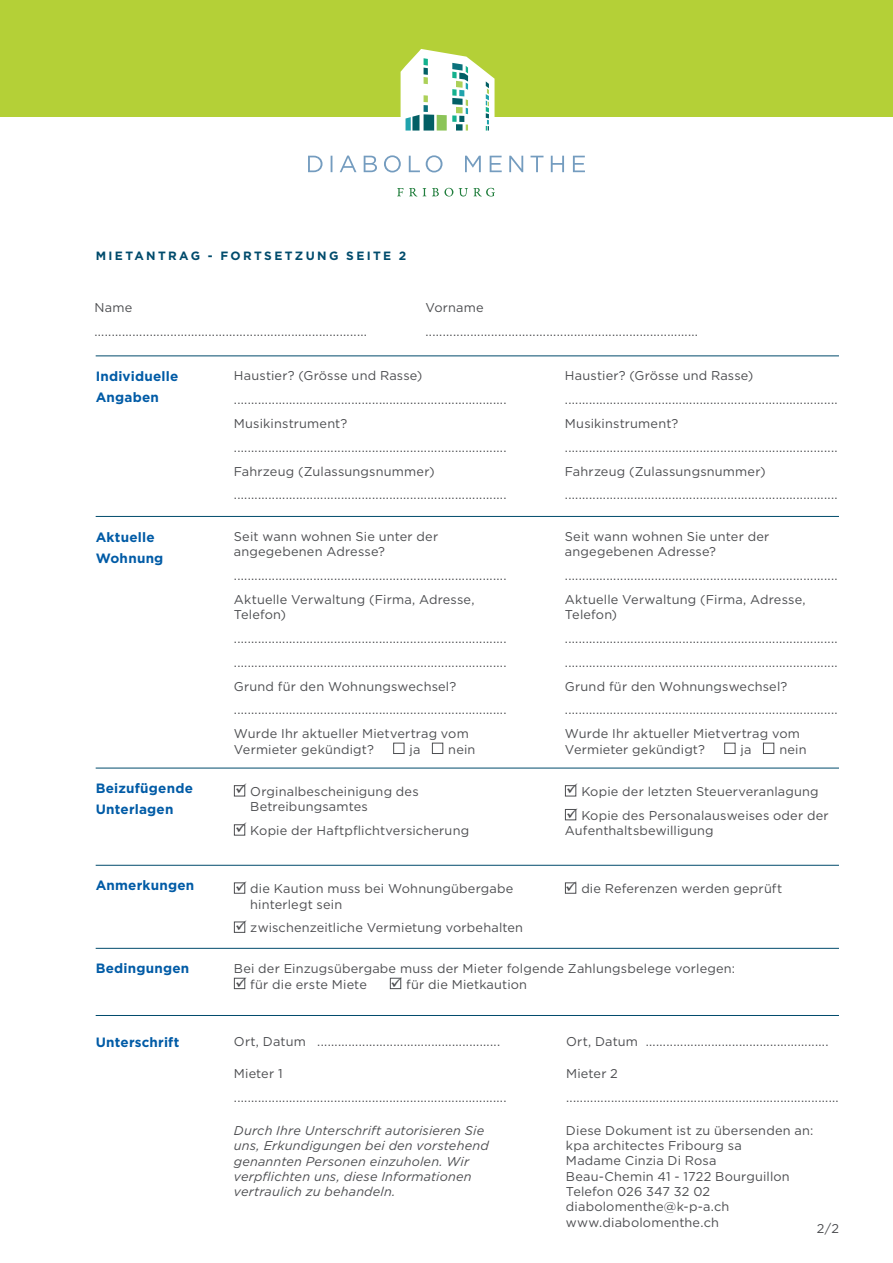
<style>
.page{position:relative;width:893px;height:1263px;background:#fff}
.page>*{position:absolute;margin:0;border:0;box-sizing:border-box;transform-origin:0 0}
.t1{font:700 13.5px/21px "Gotham";letter-spacing:.015em;color:#015ba6}
.t2{font:12.75px/23.9px "Gotham";letter-spacing:.015em;color:#4c4d50}
.t3{font:italic 12.75px/15.3px "Gotham";letter-spacing:.01em;color:#4c4d50}
.t4{font:700 12px "Gotham";letter-spacing:.195em;color:#004b6c}
</style>
<div class="page">
<div style="left:565px;top:882px;width:11px;height:12px;border:1px solid #4c4d50"></div>
<div style="left:0;top:0;width:893px;height:117px;background:#b4d037"></div>
<svg style="left:401px;top:49px;width:93px;height:82px"></svg>
<svg style="left:397px;top:188px;width:98px;height:8px"></svg>
<svg style="left:308px;top:155px;width:277px;height:17px"></svg>
<hr style="left:96px;top:355px;width:743px;height:1px;background:#004b6c">
<hr style="left:96px;top:516px;width:743px;height:1px;background:#004b6c">
<hr style="left:96px;top:768px;width:743px;height:1px;background:#004b6c">
<hr style="left:96px;top:865px;width:743px;height:1px;background:#004b6c">
<hr style="left:96px;top:948px;width:743px;height:1px;background:#004b6c">
<hr style="left:96px;top:1015px;width:743px;height:1px;background:#004b6c">
<div style="left:393px;top:743px;width:11px;height:11px;border:1px solid #4c4d50"></div>
<div style="left:432px;top:743px;width:11px;height:11px;border:1px solid #4c4d50"></div>
<div style="left:724px;top:743px;width:11px;height:11px;border:1px solid #4c4d50"></div>
<div style="left:763px;top:743px;width:11px;height:11px;border:1px solid #4c4d50"></div>
<div style="left:234px;top:785px;width:11px;height:11px;border:1px solid #4c4d50"></div>
<div style="left:234px;top:824px;width:11px;height:11px;border:1px solid #4c4d50"></div>
<div style="left:565px;top:785px;width:11px;height:11px;border:1px solid #4c4d50"></div>
<div style="left:565px;top:809px;width:11px;height:11px;border:1px solid #4c4d50"></div>
<div style="left:234px;top:882px;width:11px;height:12px;border:1px solid #4c4d50"></div>
<div style="left:234px;top:921px;width:11px;height:12px;border:1px solid #4c4d50"></div>
<div style="left:234px;top:978px;width:11px;height:11px;border:1px solid #4c4d50"></div>
<div style="left:390px;top:978px;width:11px;height:11px;border:1px solid #4c4d50"></div>
<svg style="left:236px;top:785px;width:10px;height:9px"></svg>
<svg style="left:236px;top:882px;width:10px;height:9px"></svg>
<svg style="left:567px;top:785px;width:10px;height:9px"></svg>
<svg style="left:236px;top:824px;width:10px;height:8px"></svg>
<svg style="left:236px;top:921px;width:10px;height:9px"></svg>
<svg style="left:236px;top:978px;width:10px;height:9px"></svg>
<svg style="left:392px;top:978px;width:10px;height:9px"></svg>
<svg style="left:567px;top:809px;width:10px;height:9px"></svg>
<svg style="left:566px;top:882px;width:10px;height:9px"></svg>
<p class="t4" style="left:96px;top:247px;width:312px">MIETANTRAG - FORTSETZUNG SEITE 2</p>
<p class="t2" style="left:94px;top:295px;width:274px">Name ...............................................................................</p>
<p class="t2" style="left:425px;top:295px;width:274px">Vorname ...............................................................................</p>
<p class="t1" style="left:96px;top:366px;width:84px">Individuelle<br>Angaben</p>
<p class="t2" style="left:234px;top:364px;width:274px">Haustier? (Grösse und Rasse) ...............................................................................<br>Musikinstrument? ...............................................................................<br>Fahrzeug (Zulassungsnummer) ...............................................................................</p>
<p class="t2" style="left:565px;top:364px;width:274px">Haustier? (Grösse und Rasse) ...............................................................................<br>Musikinstrument? ...............................................................................<br>Fahrzeug (Zulassungsnummer) ...............................................................................</p>
<p class="t1" style="left:96px;top:526px;width:69px">Aktuelle<br>Wohnung</p>
<p class="t2" style="left:234px;top:528px;width:206px;line-height:15.3px">Seit wann wohnen Sie unter der angegebenen Adresse?</p>
<p class="t2" style="left:234px;top:563px;width:274px">...............................................................................<br>Aktuelle Verwaltung (Firma, Adresse,</p>
<p class="t2" style="left:234px;top:602px;width:274px">Telefon) ............................................................................... ...............................................................................<br>Grund für den Wohnungswechsel? ...............................................................................<br>Wurde Ihr aktueller Mietvertrag vom</p>
<p class="t2" style="left:234px;top:737px;width:142px">Vermieter gekündigt?</p>
<p class="t2" style="left:410px;top:737px;width:12px">ja</p>
<p class="t2" style="left:448px;top:737px;width:29px">nein</p>
<p class="t1" style="left:96px;top:778px;width:99px">Beizufügende<br>Unterlagen</p>
<p class="t2" style="left:250px;top:784px;width:170px;line-height:15.3px">Orginalbescheinigung des<br>Betreibungsamtes</p>
<p class="t2" style="left:250px;top:818px;width:220px">Kopie der Haftpflichtversicherung</p>
<p class="t2" style="left:565px;top:528px;width:206px;line-height:15.3px">Seit wann wohnen Sie unter der angegebenen Adresse?</p>
<p class="t2" style="left:565px;top:563px;width:274px">...............................................................................<br>Aktuelle Verwaltung (Firma, Adresse,</p>
<p class="t2" style="left:565px;top:602px;width:274px">Telefon) ............................................................................... ...............................................................................<br>Grund für den Wohnungswechsel? ...............................................................................<br>Wurde Ihr aktueller Mietvertrag vom</p>
<p class="t2" style="left:565px;top:737px;width:142px">Vermieter gekündigt?</p>
<p class="t2" style="left:741px;top:737px;width:12px">ja</p>
<p class="t2" style="left:779px;top:737px;width:29px">nein</p>
<p class="t2" style="left:581px;top:779px;width:249px">Kopie der letzten Steuerveranlagung<br>Kopie des Personalausweises oder der</p>
<p class="t2" style="left:565px;top:818px;width:150px">Aufenthaltsbewilligung</p>
<p class="t1" style="left:96px;top:875px;width:100px">Anmerkungen</p>
<p class="t2" style="left:250px;top:881px;width:265px;line-height:15.3px">die Kaution muss bei Wohnungübergabe hinterlegt sein</p>
<p class="t2" style="left:250px;top:916px;width:274px">zwischenzeitliche Vermietung vorbehalten</p>
<p class="t1" style="left:96px;top:958px;width:95px">Bedingungen</p>
<p class="t2" style="left:250px;top:961px;width:486px;line-height:15.3px;text-indent:-16px">Bei der Einzugsübergabe muss der Mieter folgende Zahlungsbelege vorlegen: für die erste Miete</p>
<p class="t2" style="left:581px;top:876px;width:202px">die Referenzen werden geprüft</p>
<p class="t2" style="left:406px;top:972px;width:122px">für die Mietkaution</p>
<p class="t1" style="left:96px;top:1031px;width:85px">Unterschrift</p>
<p class="t2" style="left:234px;top:1029px;width:268px">Ort, Datum .....................................................</p>
<p class="t2" style="left:234px;top:1061px;width:274px">Mieter 1 ...............................................................................</p>
<p class="t2" style="left:566px;top:1029px;width:264px">Ort, Datum .....................................................</p>
<p class="t2" style="left:566px;top:1061px;width:274px">Mieter 2 ...............................................................................</p>
<p class="t3" style="left:234px;top:1123px;width:256px">Durch Ihre Unterschrift autorisieren Sie uns, Erkundigungen bei den vorstehend genannten Personen einzuholen. Wir verpflichten uns, diese Informationen vertraulich zu behandeln.</p>
<p class="t2" style="left:566px;top:1122px;width:249px;line-height:15.3px">Diese Dokument ist zu übersenden an: kpa architectes Fribourg sa<br>Madame Cinzia Di Rosa<br>Beau-Chemin 41 - 1722 Bourguillon<br>Telefon 026 347 32 02 diabolomenthe@k-p-a.ch www.diabolomenthe.ch</p>
<p class="t2" style="left:817px;top:1216px;width:24px">2/2</p>
</div>
